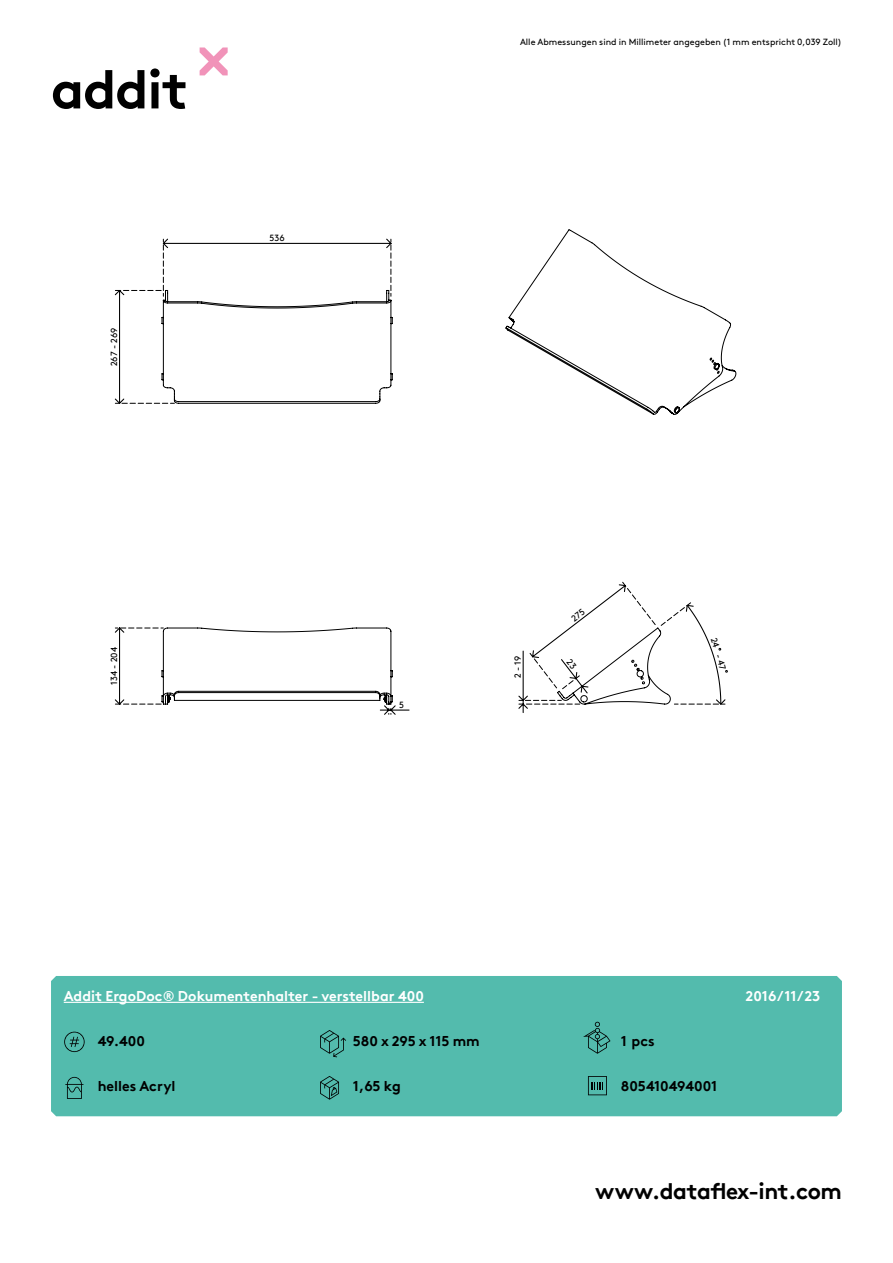
<style>
.page{position:relative;width:893px;height:1263px;background:#fff}
.page>*{position:absolute;margin:0;border:0;box-sizing:border-box;transform-origin:0 0}
.hoofdstuk{font:700 54px "Brown Pro TT";letter-spacing:-.02em;color:#000}
.t1{font:700 22.5px "Brown Pro TT";letter-spacing:-.02em;color:#000}
.t2{font:700 14.25px "Brown Pro TT";color:#fff}
.specificaties{font:700 14.25px "Brown Pro TT";color:#000}
.t3{font:9px "Brown";color:#000}
.t4{font:9px "Brown Pro TT Regular Alt";color:#000}
</style>
<div class="page">
<svg style="left:200px;top:47px;width:28px;height:28px"></svg>
<div style="left:51px;top:976px;width:791px;height:140px;background:#53bbad"></div>
<svg style="left:114px;top:238px;width:279px;height:166px"></svg>
<svg style="left:505px;top:229px;width:232px;height:186px"></svg>
<svg style="left:64px;top:1032px;width:21px;height:20px"></svg>
<svg style="left:65px;top:1077px;width:18px;height:22px"></svg>
<svg style="left:320px;top:1030px;width:26px;height:27px"></svg>
<svg style="left:583px;top:1022px;width:27px;height:32px"></svg>
<svg style="left:320px;top:1076px;width:19px;height:24px"></svg>
<svg style="left:588px;top:1076px;width:19px;height:19px"></svg>
<hr style="left:64px;top:1002px;width:360px;height:1px;background:#fff">
<svg style="left:114px;top:581px;width:614px;height:134px"></svg>
<p class="hoofdstuk" style="left:51px;top:46px;width:139px">addit</p>
<p class="t4" style="left:107px;top:366px;width:40px;rotate:-90deg">267 - 269</p>
<p class="t4" style="left:270px;top:231px;width:17px">536</p>
<p class="t4" style="left:107px;top:685px;width:39px;rotate:-90deg">134 - 204</p>
<p class="t3" style="left:520px;top:35px;width:323px">Alle Abmessungen sind in Millimeter angegeben (1 mm entspricht 0,039 Zoll)</p>
<p class="t4" style="left:399px;top:698px;width:6px">5</p>
<p class="t4" style="left:511px;top:678px;width:24px;rotate:-90deg">2 - 19</p>
<p class="t4" style="left:720px;top:636px;width:34px;rotate:73deg">24 - 47</p>
<h3 class="t2" style="left:64px;top:985px;width:362px">Addit ErgoDoc® Dokumentenhalter - verstellbar 400</h3>
<h3 class="t2" style="left:746px;top:985px;width:76px">2016/11/23</h3>
<h3 class="specificaties" style="left:98px;top:1029px;width:49px">49.400</h3>
<p class="specificaties" style="left:98px;top:1074px;width:79px">helles Acryl</p>
<p class="specificaties" style="left:353px;top:1029px;width:128px">580 x 295 x 115 mm</p>
<p class="specificaties" style="left:621px;top:1029px;width:35px">1 pcs</p>
<p class="specificaties" style="left:353px;top:1074px;width:49px">1,65 kg</p>
<h3 class="specificaties" style="left:621px;top:1074px;width:98px">805410494001</h3>
<h2 class="t1" style="left:595px;top:1173px;width:248px">www.dataflex-int.com</h2>
</div>
